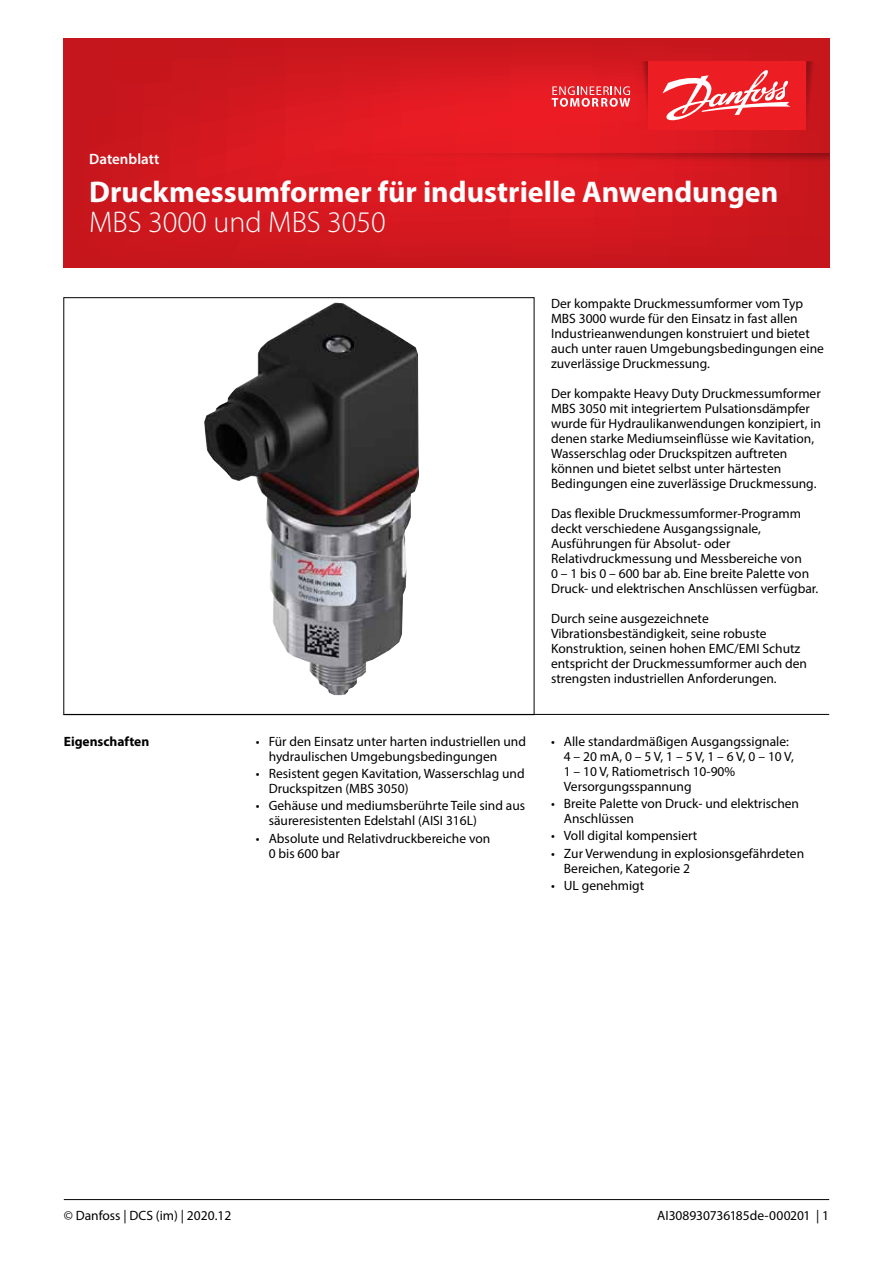
<style>
.page{position:relative;width:893px;height:1263px;background:#fff}
.page>*{position:absolute;margin:0;border:0;box-sizing:border-box;transform-origin:0 0}
.t1{font:700 30px "Myriad Pro";color:#fff}
.t2{font:300 30px "Myriad Pro";color:#fff}
.t3{font:600 15px "Myriad Pro";color:#fff}
.t4{font:13.5px/15px "Myriad Pro";color:#000}
.t5{font:700 13.5px "Myriad Pro";color:#000}
</style>
<div class="page">
<svg style="left:64px;top:38px;width:765px;height:230px;background:#d2181f"></svg>
<svg style="left:806px;top:61px;width:13px;height:69px"></svg>
<svg style="left:636px;top:61px;width:12px;height:69px"></svg>
<div style="left:648px;top:61px;width:158px;height:69px;background:#ed1d24"></div>
<svg style="left:552px;top:86px;width:78px;height:21px;background:#ef696e"></svg>
<svg style="left:662px;top:70px;width:128px;height:51px"></svg>
<svg style="left:332px;top:153px;width:497px;height:13px;background:#d3171f"></svg>
<hr style="left:64px;top:1199px;width:765px;height:1px;background:#000">
<img style="left:204px;top:303px;width:215px;height:392px">
<hr style="left:64px;top:714px;width:765px;height:1px;background:#000">
<p class="t3" style="left:89px;top:150px;width:71px">Datenblatt</p>
<h1 class="t1" style="left:89px;top:172px;width:691px">Druckmessumformer für industrielle Anwendungen</h1>
<h1 class="t2" style="left:89px;top:204px;width:298px">MBS 3000 und MBS 3050</h1>
<p class="t5" style="left:64px;top:733px;width:87px">Eigenschaften</p>
<p class="t4" style="left:269px;top:734px;width:259px;text-indent:-13px">• Für den Einsatz unter harten industriellen und hydraulischen Umgebungsbedingungen</p>
<p class="t4" style="left:269px;top:766px;width:257px;text-indent:-13px">• Resistent gegen Kavitation, Wasserschlag und<br>Druckspitzen (MBS 3050)</p>
<p class="t4" style="left:269px;top:798px;width:258px;text-indent:-13px">• Gehäuse und mediumsberührte Teile sind aus säureresistenten Edelstahl (AISI 316L)</p>
<p class="t4" style="left:269px;top:830px;width:223px;text-indent:-13px">• Absolute und Relativdruckbereiche von<br>0 bis 600 bar</p>
<p class="t4" style="left:551px;top:296px;width:274px">Der kompakte Druckmessumformer vom Typ MBS 3000 wurde für den Einsatz in fast allen Industrieanwendungen konstruiert und bietet auch unter rauen Umgebungsbedingungen eine zuverlässige Druckmessung.</p>
<p class="t4" style="left:551px;top:386px;width:271px">Der kompakte Heavy Duty Druckmessumformer MBS 3050 mit integriertem Pulsationsdämpfer wurde für Hydraulikanwendungen konzipiert, in denen starke Mediumseinflüsse wie Kavitation, Wasserschlag oder Druckspitzen auftreten können und bietet selbst unter härtesten Bedingungen eine zuverlässige Druckmessung.</p>
<p class="t4" style="left:551px;top:506px;width:269px">Das flexible Druckmessumformer-Programm deckt verschiedene Ausgangssignale, Ausführungen für Absolut- oder Relativdruckmessung und Messbereiche von<br>0 – 1 bis 0 – 600 bar ab. Eine breite Palette von Druck- und elektrischen Anschlüssen verfügbar.</p>
<p class="t4" style="left:551px;top:610px;width:257px">Durch seine ausgezeichnete Vibrationsbeständigkeit, seine robuste Konstruktion, seinen hohen EMC/EMI Schutz entspricht der Druckmessumformer auch den strengsten industriellen Anforderungen.</p>
<p class="t4" style="left:564px;top:734px;width:231px;text-indent:-13px">• Alle standardmäßigen Ausgangssignale:<br>4 – 20 mA, 0 – 5 V, 1 – 5 V, 1 – 6 V, 0 – 10 V,<br>1 – 10 V, Ratiometrisch 10-90%<br>Versorgungsspannung</p>
<p class="t4" style="left:564px;top:796px;width:237px;text-indent:-13px">• Breite Palette von Druck- und elektrischen<br>Anschlüssen</p>
<p class="t4" style="left:551px;top:828px;width:148px">• Voll digital kompensiert</p>
<p class="t4" style="left:564px;top:845px;width:242px;text-indent:-13px">• Zur Verwendung in explosionsgefährdeten<br>Bereichen, Kategorie 2</p>
<p class="t4" style="left:551px;top:877px;width:95px">• UL genehmigt</p>
<p class="t4" style="left:64px;top:1208px;width:169px">© Danfoss | DCS (im) | 2020.12</p>
<p class="t4" style="left:657px;top:1208px;width:173px">AI308930736185de-000201 | 1</p>
</div>
